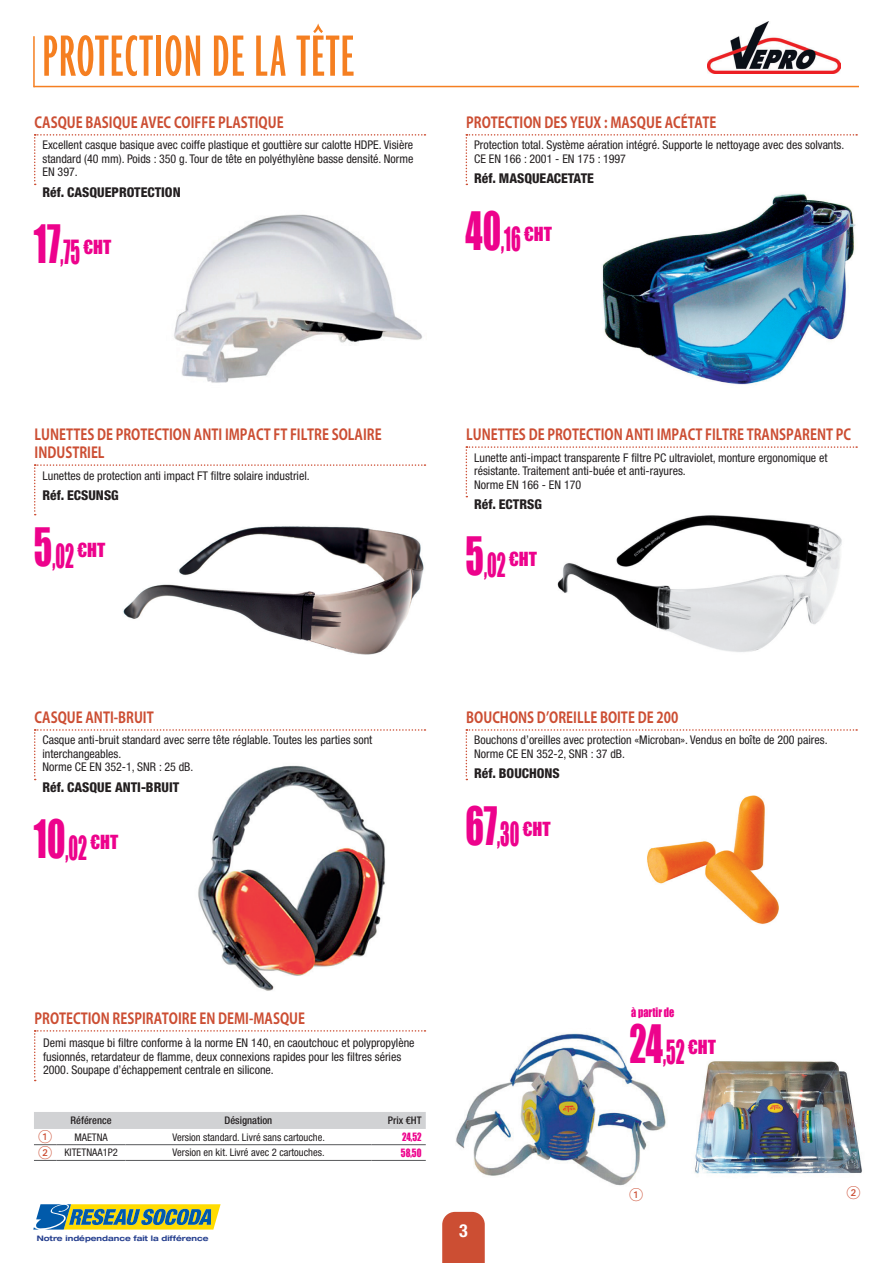
<style>
.page{position:relative;width:893px;height:1263px;background:#fff}
.page>*{position:absolute;margin:0;border:0;box-sizing:border-box;transform-origin:0 0}
.t1{font:500 ultra-condensed 63px "Agenda";letter-spacing:.02em;color:#f57f21}
.t2{font:30.6px "Impact";color:#ed028c;scale:.59 1}
.t3{font:700 condensed 18px "Helvetica Neue LT Std";color:#fff}
.t4{font:15px/18px "Koz Go Pr 6 N Bold 90 msp RKSJ H";color:#cc4e33;scale:.85 1}
.t5{font:800 condensed 13.5px "Helvetica Neue";color:#231f20}
.t6{font:13.5px "Deco Numbers LH Circle";color:#cc4e33}
.t7{font:condensed 12px/13.5px "Helvetica Neue LT Std";color:#231f20}
.t8{font:12px "Impact";color:#ed028c;scale:.85 1}
.t9{font:condensed 10.5px "Helvetica Neue LT Std";color:#231f20}
.t10{font:500 condensed 10.5px "Helvetica Neue LT Std";color:#231f20}
.t11{font:10.5px "Impact";letter-spacing:-.01em;color:#ed028c;scale:.85 1}
.t12{font:700 expanded 7.65px "Helvetica Neue LT Std";color:#253f8e}
.s1{font-size:48.6px}
.s2{font-family:"Deco Numbers LH Circle";font-stretch:normal;font-size:13.5px;color:#cc4e33}
</style>
<div class="page">
<svg style="left:442px;top:1212px;width:43px;height:51px"></svg>
<svg style="left:33px;top:1204px;width:188px;height:26px"></svg>
<hr style="left:34px;top:86px;width:825px;height:1px;background:#f57f21">
<hr style="left:33px;top:36px;width:2px;height:51px;background:#f57f21">
<img style="left:174px;top:214px;width:248px;height:169px">
<img style="left:602px;top:193px;width:254px;height:192px">
<img style="left:123px;top:526px;width:301px;height:129px">
<img style="left:557px;top:515px;width:285px;height:137px">
<img style="left:198px;top:780px;width:188px;height:211px">
<img style="left:647px;top:795px;width:132px;height:129px">
<img style="left:707px;top:21px;width:133px;height:52px">
<svg style="left:34px;top:134px;width:391px;height:51px"></svg>
<svg style="left:466px;top:134px;width:391px;height:51px"></svg>
<svg style="left:34px;top:464px;width:391px;height:51px"></svg>
<svg style="left:466px;top:446px;width:391px;height:51px"></svg>
<svg style="left:34px;top:729px;width:391px;height:51px"></svg>
<svg style="left:466px;top:729px;width:391px;height:51px"></svg>
<img style="left:456px;top:1033px;width:210px;height:153px">
<img style="left:695px;top:1061px;width:167px;height:113px">
<div style="left:34px;top:1112px;width:392px;height:17px;background:#d1d2d4"></div>
<hr style="left:57px;top:1144px;width:69px;height:1px;background:#57585a">
<hr style="left:126px;top:1144px;width:245px;height:1px;background:#57585a">
<hr style="left:371px;top:1144px;width:55px;height:1px;background:#57585a">
<hr style="left:57px;top:1160px;width:69px;height:1px;background:#57585a">
<hr style="left:126px;top:1160px;width:245px;height:1px;background:#57585a">
<hr style="left:371px;top:1160px;width:55px;height:1px;background:#57585a">
<svg style="left:34px;top:1030px;width:391px;height:51px"></svg>
<svg style="left:34px;top:1144px;width:23px;height:17px"></svg>
<h1 class="t1" style="left:42px;top:35px;width:313px">PROTECTION DE LA TÊTE</h1>
<p class="t4" style="left:35px;top:115px;width:294px">CASQUE BASIQUE AVEC COIFFE PLASTIQUE</p>
<p class="t7" style="left:42px;top:139px;width:372px;text-align:justify">Excellent casque basique avec coiffe plastique et gouttière sur calotte HDPE. Visière standard (40 mm). Poids : 350 g. Tour de tête en polyéthylène basse densité. Norme EN 397.</p>
<p class="t5" style="left:42px;top:187px;width:140px">Réf. CASQUEPROTECTION</p>
<h2 class="t2" style="left:34px;top:234px;width:133px"><span class="s1">17</span>,75 <sup>€HT</sup></h2>
<p class="t4" style="left:466px;top:115px;width:296px">PROTECTION DES YEUX : MASQUE ACÉTATE</p>
<p class="t7" style="left:474px;top:139px;width:372px">Protection total. Système aération intégré. Supporte le nettoyage avec des solvants.<br>CE EN 166 : 2001 - EN 175 : 1997</p>
<p class="t5" style="left:474px;top:174px;width:121px">Réf. MASQUEACETATE</p>
<h2 class="t2" style="left:466px;top:220px;width:148px"><span class="s1">40</span>,16 <sup>€HT</sup></h2>
<p class="t4" style="left:35px;top:428px;width:410px">LUNETTES DE PROTECTION ANTI IMPACT FT FILTRE SOLAIRE<br>INDUSTRIEL</p>
<p class="t7" style="left:42px;top:470px;width:269px">Lunettes de protection anti impact FT filtre solaire industriel.</p>
<p class="t5" style="left:42px;top:490px;width:78px">Réf. ECSUNSG</p>
<h2 class="t2" style="left:34px;top:537px;width:122px"><span class="s1">5</span>,02 <sup>€HT</sup></h2>
<p class="t4" style="left:35px;top:711px;width:142px">CASQUE ANTI-BRUIT</p>
<p class="t7" style="left:42px;top:734px;width:331px">Casque anti-bruit standard avec serre tête réglable. Toutes les parties sont interchangeables.<br>Norme CE EN 352-1, SNR : 25 dB.</p>
<p class="t5" style="left:42px;top:782px;width:138px">Réf. CASQUE ANTI-BRUIT</p>
<h2 class="t2" style="left:34px;top:829px;width:145px"><span class="s1">10</span>,02 <sup>€HT</sup></h2>
<p class="t4" style="left:466px;top:428px;width:454px">LUNETTES DE PROTECTION ANTI IMPACT FILTRE TRANSPARENT PC</p>
<p class="t7" style="left:474px;top:452px;width:355px">Lunette anti-impact transparente F filtre PC ultraviolet, monture ergonomique et résistante. Traitement anti-buée et anti-rayures.<br>Norme EN 166 - EN 170</p>
<p class="t5" style="left:474px;top:499px;width:69px">Réf. ECTRSG</p>
<h2 class="t2" style="left:466px;top:546px;width:122px"><span class="s1">5</span>,02 <sup>€HT</sup></h2>
<p class="t4" style="left:466px;top:711px;width:251px">BOUCHONS DʼOREILLE BOITE DE 200</p>
<p class="t7" style="left:474px;top:734px;width:355px">Bouchons d’oreilles avec protection «Microban». Vendus en boîte de 200 paires.<br>Norme CE EN 352-2, SNR : 37 dB.</p>
<p class="t5" style="left:474px;top:769px;width:87px">Réf. BOUCHONS</p>
<h2 class="t2" style="left:466px;top:815px;width:146px"><span class="s1">67</span>,30 <sup>€HT</sup></h2>
<p class="t4" style="left:35px;top:1011px;width:320px">PROTECTION RESPIRATOIRE EN DEMI-MASQUE</p>
<p class="t7" style="left:43px;top:1037px;width:373px">Demi masque bi filtre conforme à la norme EN 140, en caoutchouc et polypropylène fusionnés, retardateur de flamme, deux connexions rapides pour les filtres séries<br>2000. Soupape d’échappement centrale en silicone.</p>
<p class="t10" style="left:71px;top:1114px;width:42px">Référence</p>
<p class="t10" style="left:225px;top:1114px;width:49px">Désignation</p>
<p class="t10" style="left:388px;top:1114px;width:35px">Prix €HT</p>
<p class="t9" style="left:39px;top:1133px;width:71px"><span class="s2">-</span> MAETNA</p>
<p class="t9" style="left:172px;top:1133px;width:154px">Version standard. Livré sans cartouche.</p>
<p class="t11" style="left:402px;top:1130px;width:24px">24,52</p>
<p class="t9" style="left:64px;top:1149px;width:55px">KITETNAA1P2</p>
<p class="t9" style="left:173px;top:1149px;width:153px">Version en kit. Livré avec 2 cartouches.</p>
<p class="t11" style="left:401px;top:1146px;width:26px">58,50</p>
<p class="t12" style="left:37px;top:1234px;width:173px">Notre indépendance fait la différence</p>
<h3 class="t3" style="left:459px;top:1221px;width:10px">3</h3>
<p class="t8" style="left:631px;top:1005px;width:52px">à partir de</p>
<h2 class="t2" style="left:629px;top:1033px;width:148px"><span class="s1">24</span>,52 <sup>€HT</sup></h2>
<p class="t6" style="left:629px;top:1188px;width:15px">-</p>
</div>
